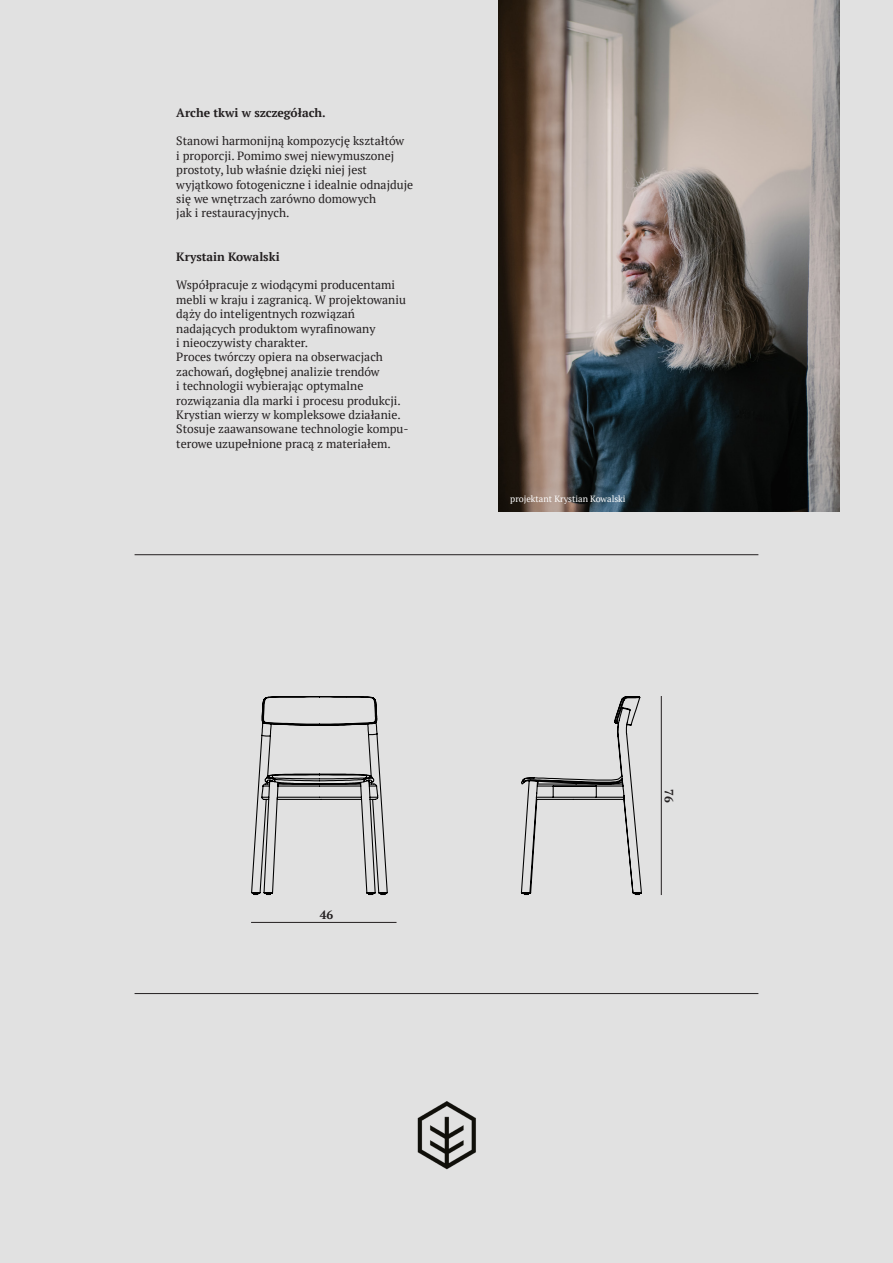
<style>
.page{position:relative;width:893px;height:1263px;background:#e1e1e1}
.page>*{position:absolute;margin:0;border:0;box-sizing:border-box;transform-origin:0 0}
.t1{font:12px/14.4px "PT Serif";color:#231f20}
.t2{font:700 12px "PT Serif";color:#231f20}
.t3{font:9px "PT Serif";color:#fff}
</style>
<div class="page">
<hr style="left:135px;top:554px;width:623px;height:1px;background:#231f20">
<hr style="left:135px;top:993px;width:623px;height:1px;background:#231f20">
<img style="left:417px;top:1102px;width:59px;height:68px">
<hr style="left:661px;top:696px;width:1px;height:199px;background:#231f20">
<img style="left:498px;top:0;width:342px;height:512px">
<hr style="left:251px;top:922px;width:145px;height:1px;background:#231f20">
<svg style="left:251px;top:696px;width:391px;height:200px"></svg>
<p class="t2" style="left:176px;top:104px;width:151px">Arche tkwi w szczegółach.</p>
<p class="t1" style="left:176px;top:134px;width:230px">Stanowi harmonijną kompozycję kształtów i proporcji. Pomimo swej niewymuszonej prostoty, lub właśnie dzięki niej jest</p>
<p class="t1" style="left:176px;top:177px;width:238px">wyjątkowo fotogeniczne i idealnie odnajduje się we wnętrzach zarówno domowych</p>
<p class="t1" style="left:176px;top:206px;width:115px">jak i restauracyjnych.</p>
<p class="t2" style="left:176px;top:248px;width:105px">Krystain Kowalski</p>
<p class="t1" style="left:176px;top:278px;width:231px">Współpracuje z wiodącymi producentami mebli w kraju i zagranicą. W projektowaniu dąży do inteligentnych rozwiązań</p>
<p class="t1" style="left:176px;top:321px;width:201px">nadających produktom wyrafinowany</p>
<p class="t1" style="left:176px;top:335px;width:133px">i nieoczywisty charakter.</p>
<p class="t1" style="left:176px;top:350px;width:208px">Proces twórczy opiera na obserwacjach zachowań, dogłębnej analizie trendów</p>
<p class="t1" style="left:176px;top:379px;width:189px">i technologii wybierając optymalne</p>
<p class="t1" style="left:176px;top:393px;width:234px">rozwiązania dla marki i procesu produkcji.<br>Krystian wierzy w kompleksowe działanie.<br>Stosuje zaawansowane technologie kompu&shy;terowe uzupełnione pracą z materiałem.</p>
<p class="t3" style="left:510px;top:493px;width:117px">projektant Krystian Kowalski</p>
<p class="t2" style="left:320px;top:907px;width:15px">46</p>
<p class="t2" style="left:677px;top:789px;width:15px;rotate:90deg">76</p>
</div>
